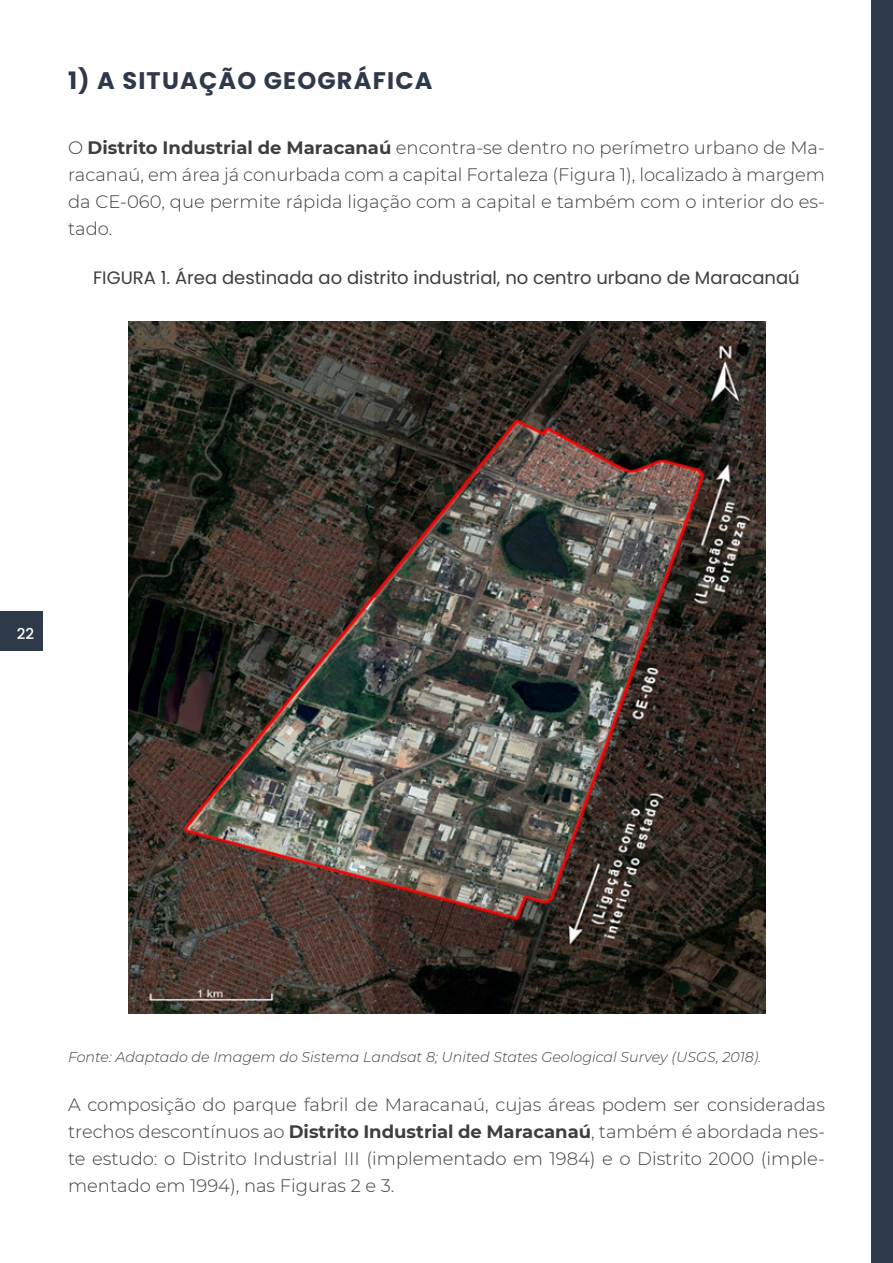
<style>
.page{position:relative;width:893px;height:1263px;background:#fff}
.page>*{position:absolute;margin:0;border:0;box-sizing:border-box;transform-origin:0 0}
.heading2-indice{font:700 24px "Poppins";letter-spacing:.05em;color:#2e3949}
.t1{font:300 18px/27px "Montserrat";color:#3e3e3f;text-align:justify}
.titulos-graficos{font:18px "Poppins";color:#3e3e3f}
.t2{font:500 15px "Poppins";color:#fff}
.fonte-graficos{font:italic 300 14.25px "Montserrat";color:#3e3e3f}
.s1{font-weight:700}
</style>
<div class="page">
<div style="left:872px;top:0;width:21px;height:1263px;background:#2e3949"></div>
<div style="left:0;top:611px;width:43px;height:40px;background:#2e3949"></div>
<img style="left:128px;top:322px;width:637px;height:691px">
<p class="heading2-indice" style="left:68px;top:67px;width:366px">1) A SITUAÇÃO GEOGRÁFICA</p>
<p class="t1" style="left:68px;top:134px;width:758px">O <span class="s1">Distrito Industrial de Maracanaú</span> encontra-se dentro no perímetro urbano de Ma&shy;racanaú, em área já conurbada com a capital Fortaleza (Figura 1), localizado à margem da CE-060, que permite rápida ligação com a capital e também com o interior do es&shy;tado.</p>
<p class="titulos-graficos" style="left:93px;top:267px;width:708px">FIGURA 1. Área destinada ao distrito industrial, no centro urbano de Maracanaú</p>
<p class="t2" style="left:17px;top:625px;width:19px">22</p>
<p class="fonte-graficos" style="left:68px;top:1047px;width:695px">Fonte: Adaptado de Imagem do Sistema Landsat 8; United States Geological Survey (USGS, 2018).</p>
<p class="t1" style="left:68px;top:1090px;width:758px">A composição do parque fabril de Maracanaú, cujas áreas podem ser consideradas trechos descontínuos ao <span class="s1">Distrito Industrial de Maracanaú</span>, também é abordada nes&shy;te estudo: o Distrito Industrial III (implementado em 1984) e o Distrito 2000 (imple&shy;mentado em 1994), nas Figuras 2 e 3.</p>
</div>
